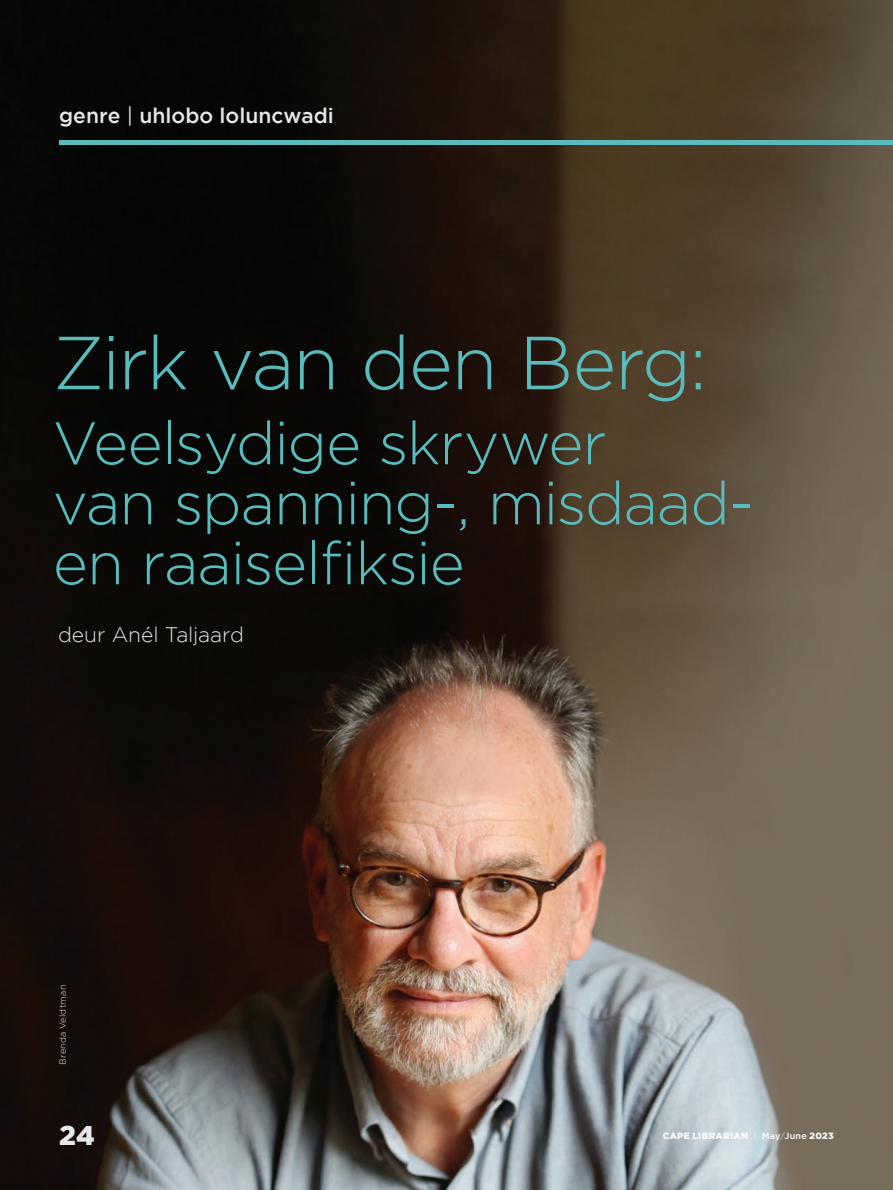
<style>
.page{position:relative;width:893px;height:1190px;background:#fff}
.page>*{position:absolute;margin:0;border:0;box-sizing:border-box;transform-origin:0 0}
.Pull_Quotes{font:300 75px "Gotham";letter-spacing:-.02em;color:#5abbbd}
.Pull_Quotes-2{font:300 60px/60px "Gotham";letter-spacing:-.02em;color:#5abbbd}
.Page_Numbers{font:900 27px "Gotham";color:#e6e7e9}
.Pull_Quotes-3{font:500 21px "Gotham";color:#e6e7e9}
.Pull_Quotes-4{font:300 21px "Gotham";letter-spacing:-.005em;color:#e6e7e9}
.Page_Numbers-2{font:900 9px "Gotham";letter-spacing:.045em;color:#fff}
.t1{font:300 9px "Gotham";letter-spacing:.025em;color:#e6e7e9}
.s1{font-weight:400}
.s2{font-weight:300}
.s3{font-weight:500}
</style>
<div class="page">
<img style="left:0;top:0;width:892px;height:1190px">
<hr style="left:59px;top:140px;width:833px;height:4px;background:#5abbbd">
<p class="Pull_Quotes-3" style="left:59px;top:103px;width:276px">genre <span class="s1">|</span> uhlobo loluncwadi</p>
<p class="Pull_Quotes" style="left:53px;top:322px;width:655px">Zirk van den Berg:</p>
<p class="Pull_Quotes-2" style="left:53px;top:412px;width:555px">Veelsydige skrywer</p>
<p class="Pull_Quotes-2" style="left:53px;top:472px;width:702px">van spanning-, misdaad&shy;en raaiselfiksie</p>
<p class="Pull_Quotes-4" style="left:58px;top:623px;width:187px">deur Anél Taljaard</p>
<p class="t1" style="left:58px;top:1065px;width:81px;rotate:-90deg">Brenda Veldtman</p>
<p class="Page_Numbers" style="left:59px;top:1120px;width:37px">24</p>
<p class="Page_Numbers-2" style="left:662px;top:1131px;width:172px">CAPE LIBRARIAN <span class="s2">|</span> <span class="s3">May</span><span class="s2">/</span><span class="s3">June</span> 2023</p>
</div>
